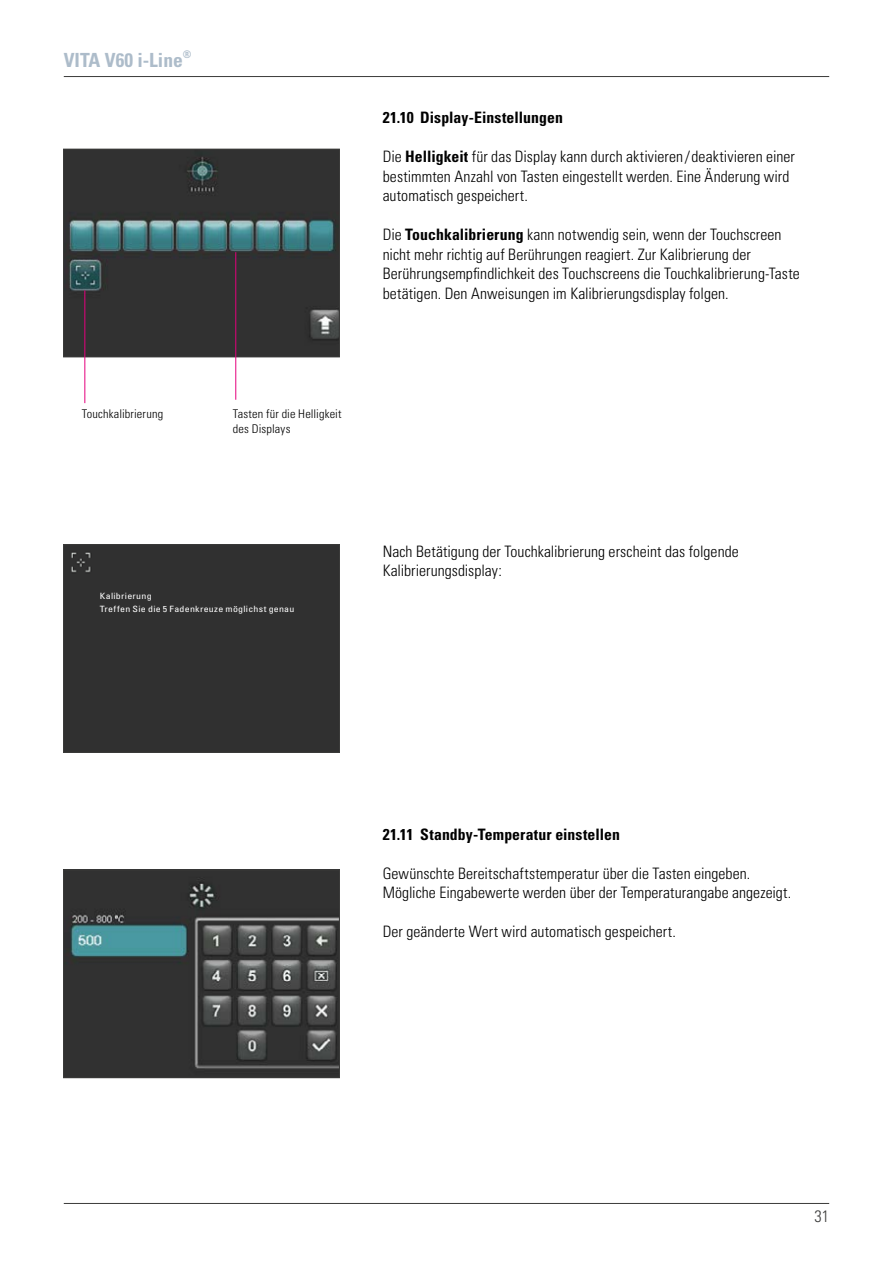
<style>
.page{position:relative;width:893px;height:1263px;background:#fff}
.page>*{position:absolute;margin:0;border:0;box-sizing:border-box;transform-origin:0 0}
.t1{font:700 condensed 19.5px "Univers LT";color:#adbcca}
.t2{font:300 condensed 16.5px "Univers LT";color:#3b3b3a}
.t3{font:300 condensed 15.75px/19.5px "Univers LT";letter-spacing:.005em;color:#000}
.t4{font:700 condensed 15.75px "Univers LT";letter-spacing:.005em;color:#000}
.t5{font:300 condensed 12px/15px "Univers LT";letter-spacing:.01em;color:#000}
.t6{font:condensed 8.7px/12.8px "Univers LT";letter-spacing:.025em;color:#fff;scale:1.15 1}
.s1{font-weight:700}
</style>
<div class="page">
<hr style="left:64px;top:1203px;width:765px;height:1px;background:#3b3b3a">
<hr style="left:64px;top:76px;width:765px;height:1px;background:#3b3b3a">
<img style="left:65px;top:151px;width:273px;height:204px">
<div style="left:63px;top:149px;width:277px;height:208px;border:1px solid #3b3b3a"></div>
<img style="left:65px;top:872px;width:273px;height:204px">
<div style="left:63px;top:870px;width:277px;height:208px;border:1px solid #3b3b3a"></div>
<div style="left:65px;top:546px;width:273px;height:205px;background:#303030"></div>
<div style="left:63px;top:544px;width:277px;height:209px;border:1px solid #3b3b3a"></div>
<hr style="left:236px;top:252px;width:1px;height:148px;background:#e5007d">
<hr style="left:85px;top:290px;width:1px;height:113px;background:#e5007d">
<p class="t1" style="left:64px;top:48px;width:129px">VITA V60 i-Line<sup>®</sup></p>
<p class="t4" style="left:383px;top:108px;width:182px">21.10 Display-Einstellungen</p>
<p class="t3" style="left:383px;top:147px;width:414px">Die <span class="s1">Helligkeit</span> für das Display kann durch aktivieren /deaktivieren einer bestimmten Anzahl von Tasten eingestellt werden. Eine Änderung wird automatisch gespeichert.</p>
<p class="t3" style="left:383px;top:225px;width:419px">Die <span class="s1">Touchkalibrierung</span> kann notwendig sein, wenn der Touchscreen nicht mehr richtig auf Berührungen reagiert. Zur Kalibrierung der Berührungsempfindlichkeit des Touchscreens die Touchkalibrierung-Taste betätigen. Den Anweisungen im Kalibrierungsdisplay folgen.</p>
<p class="t5" style="left:82px;top:406px;width:83px">Touchkalibrierung</p>
<p class="t5" style="left:233px;top:406px;width:110px">Tasten für die Helligkeit des Displays</p>
<p class="t6" style="left:100px;top:590px;width:171px">Kalibrierung<br>Treffen Sie die 5 Fadenkreuze möglichst genau</p>
<p class="t3" style="left:383px;top:541px;width:358px">Nach Betätigung der Touchkalibrierung erscheint das folgende<br>Kalibrierungsdisplay:</p>
<p class="t4" style="left:383px;top:824px;width:239px">21.11 Standby-Temperatur einstellen</p>
<p class="t3" style="left:383px;top:863px;width:410px">Gewünschte Bereitschaftstemperatur über die Tasten eingeben.<br>Mögliche Eingabewerte werden über der Temperaturangabe angezeigt.</p>
<p class="t3" style="left:383px;top:922px;width:295px">Der geänderte Wert wird automatisch gespeichert.</p>
<p class="t2" style="left:814px;top:1206px;width:16px">31</p>
</div>
